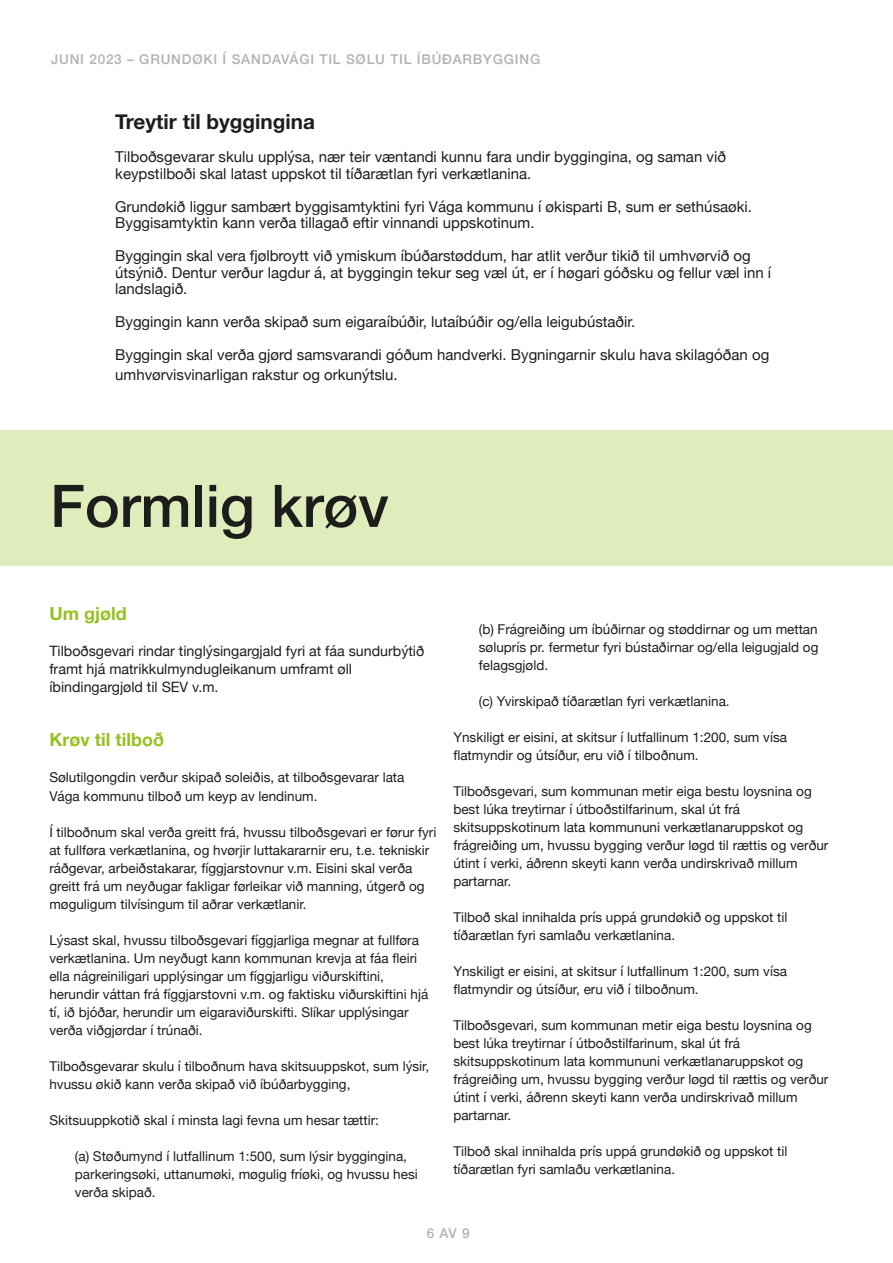
<style>
.page{position:relative;width:893px;height:1263px;background:#fff}
.page>*{position:absolute;margin:0;border:0;box-sizing:border-box;transform-origin:0 0}
.t1{font:500 58.8px "Helvetica Neue";color:#1d1d1b}
.t2{font:700 20.7px "Helvetica Neue";color:#1d1d1b}
.t3{font:700 18px "Helvetica Neue";color:#95c11f}
.t4{font:15px/16.5px "Helvetica Neue";color:#1d1d1b}
.t5{font:14.25px/18px "Helvetica Neue";color:#1d1d1b}
.t6{font:13.5px/18px "Helvetica Neue";color:#1d1d1b}
.t7{font:500 13.5px "Helvetica Neue";letter-spacing:.06em;color:#b3b2b2}
</style>
<div class="page">
<div style="left:0;top:431px;width:893px;height:135px;background:#dfecbc"></div>
<p class="t7" style="left:51px;top:49px;width:491px">JUNI 2023 – GRUNDØKI Í SANDAVÁGI TIL SØLU TIL ÍBÚÐARBYGGING</p>
<p class="t2" style="left:115px;top:106px;width:201px">Treytir til byggingina</p>
<p class="t4" style="left:115px;top:150px;width:612px">Tilboðsgevarar skulu upplýsa, nær teir væntandi kunnu fara undir byggingina, og saman við keypstilboði skal latast uppskot til tíðarætlan fyri verkætlanina.</p>
<p class="t4" style="left:115px;top:199px;width:638px">Grundøkið liggur sambært byggisamtyktini fyri Vága kommunu í økisparti B, sum er sethúsaøki.<br>Byggisamtyktin kann verða tillagað eftir vinnandi uppskotinum.</p>
<p class="t4" style="left:115px;top:249px;width:657px">Byggingin skal vera fjølbroytt við ymiskum íbúðarstøddum, har atlit verður tikið til umhvørvið og útsýnið. Dentur verður lagdur á, at byggingin tekur seg væl út, er í høgari góðsku og fellur væl inn í landslagið.</p>
<p class="t4" style="left:115px;top:315px;width:522px">Byggingin kann verða skipað sum eigaraíbúðir, lutaíbúðir og/ella leigubústaðir.</p>
<p class="t4" style="left:115px;top:346px;width:655px;line-height:19.5px">Byggingin skal verða gjørd samsvarandi góðum handverki. Bygningarnir skulu hava skilagóðan og umhvørvisvinarligan rakstur og orkunýtslu.</p>
<p class="t1" style="left:50px;top:459px;width:340px">Formlig krøv</p>
<p class="t3" style="left:49px;top:600px;width:79px">Um gjøld</p>
<p class="t5" style="left:49px;top:643px;width:376px">Tilboðsgevari rindar tinglýsingargjald fyri at fáa sundurbýtið framt hjá matrikkulmyndugleikanum umframt øll íbindingargjøld til SEV v.m.</p>
<p class="t3" style="left:49px;top:726px;width:116px">Krøv til tilboð</p>
<p class="t6" style="left:49px;top:769px;width:357px">Sølutilgongdin verður skipað soleiðis, at tilboðsgevarar lata<br>Vága kommunu tilboð um keyp av lendinum.</p>
<p class="t6" style="left:49px;top:823px;width:388px">Í tilboðnum skal verða greitt frá, hvussu tilboðsgevari er førur fyri at fullføra verkætlanina, og hvørjir luttakararnir eru, t.e. tekniskir ráðgevar, arbeiðstakarar, fíggjarstovnur v.m. Eisini skal verða greitt frá um neyðugar fakligar førleikar við manning, útgerð og møguligum tilvísingum til aðrar verkætlanir.</p>
<p class="t6" style="left:49px;top:931px;width:380px">Lýsast skal, hvussu tilboðsgevari fíggjarliga megnar at fullføra verkætlanina. Um neyðugt kann kommunan krevja at fáa fleiri ella nágreiniligari upplýsingar um fíggjarligu viðurskiftini, herundir váttan frá fíggjarstovni v.m. og faktisku viðurskiftini hjá tí, ið bjóðar, herundir um eigaraviðurskifti. Slíkar upplýsingar verða viðgjørdar í trúnaði.</p>
<p class="t6" style="left:49px;top:1057px;width:381px">Tilboðsgevarar skulu í tilboðnum hava skitsuuppskot, sum lýsir, hvussu økið kann verða skipað við íbúðarbygging,</p>
<p class="t6" style="left:49px;top:1111px;width:331px">Skitsuuppkotið skal í minsta lagi fevna um hesar tættir:</p>
<p class="t6" style="left:75px;top:1147px;width:344px">(a) Støðumynd í lutfallinum 1:500, sum lýsir byggingina, parkeringsøki, uttanumøki, møgulig fríøki, og hvussu hesi verða skipað.</p>
<p class="t6" style="left:479px;top:621px;width:341px;text-align:justify">(b) Frágreiðing um íbúðirnar og støddirnar og um mettan søluprís pr. fermetur fyri bústaðirnar og/ella leigugjald og felagsgjøld.</p>
<p class="t6" style="left:479px;top:693px;width:252px">(c) Yvirskipað tíðarætlan fyri verkætlanina.</p>
<p class="t6" style="left:453px;top:729px;width:335px">Ynskiligt er eisini, at skitsur í lutfallinum 1:200, sum vísa flatmyndir og útsíður, eru við í tilboðnum.</p>
<p class="t6" style="left:453px;top:783px;width:377px">Tilboðsgevari, sum kommunan metir eiga bestu loysnina og best lúka treytirnar í útboðstilfarinum, skal út frá skitsuppskotinum lata kommununi verkætlanaruppskot og frágreiðing um, hvussu bygging verður løgd til rættis og verður útint í verki, áðrenn skeyti kann verða undirskrivað millum partarnar.</p>
<p class="t6" style="left:453px;top:909px;width:336px">Tilboð skal innihalda prís uppá grundøkið og uppskot til tíðarætlan fyri samlaðu verkætlanina.</p>
<p class="t6" style="left:453px;top:963px;width:335px">Ynskiligt er eisini, at skitsur í lutfallinum 1:200, sum vísa flatmyndir og útsíður, eru við í tilboðnum.</p>
<p class="t6" style="left:453px;top:1017px;width:377px">Tilboðsgevari, sum kommunan metir eiga bestu loysnina og best lúka treytirnar í útboðstilfarinum, skal út frá skitsuppskotinum lata kommununi verkætlanaruppskot og frágreiðing um, hvussu bygging verður løgd til rættis og verður útint í verki, áðrenn skeyti kann verða undirskrivað millum partarnar.</p>
<p class="t6" style="left:453px;top:1143px;width:336px">Tilboð skal innihalda prís uppá grundøkið og uppskot til tíðarætlan fyri samlaðu verkætlanina.</p>
<p class="t7" style="left:427px;top:1222px;width:44px">6 AV 9</p>
</div>
